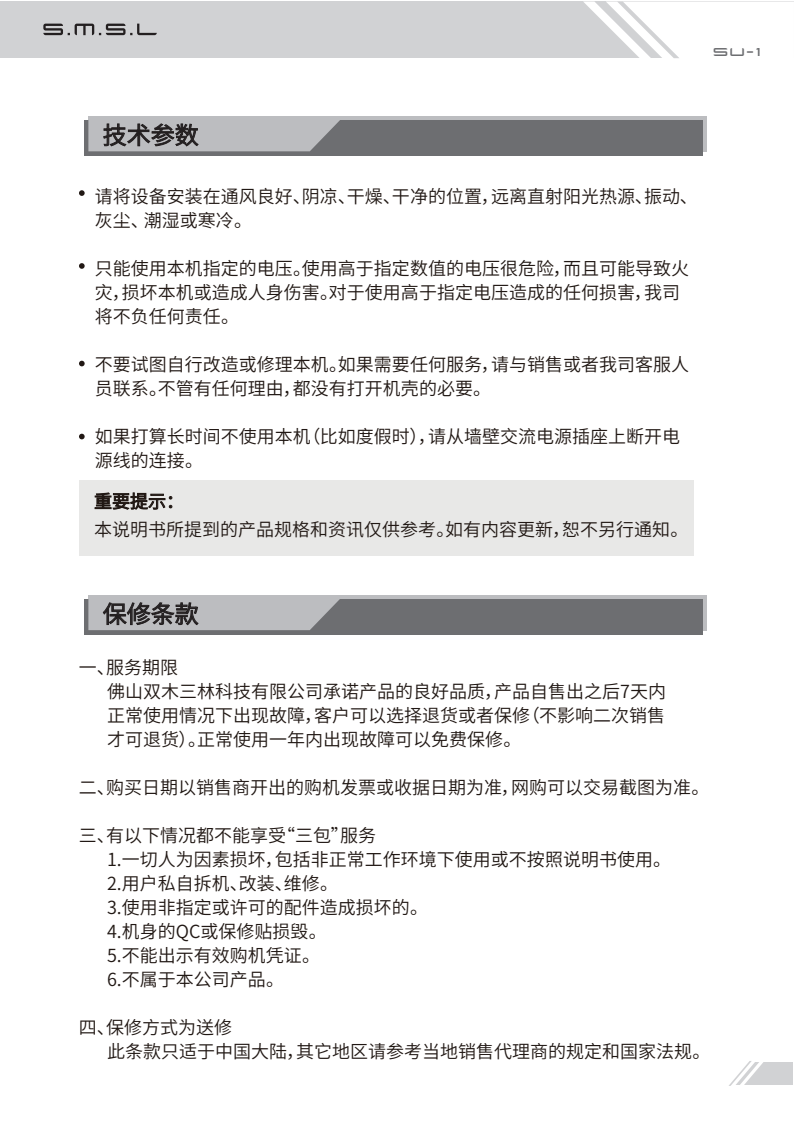
<style>
.page{position:relative;width:794px;height:1134px;background:#fff}
.page>*{position:absolute;margin:0;border:0;box-sizing:border-box;transform-origin:0 0}
.t1{font:24px "Source Han Sans CN";color:#231f20}
.t2{font:18px/24px "Source Han Sans CN";color:#211814}
.t3{font:16px "Xenotron";color:#6d6e71}
</style>
<div class="page">
<div style="left:0;top:1px;width:794px;height:57px;background:#d1d2d4"></div>
<svg style="left:583px;top:1px;width:211px;height:57px"></svg>
<svg style="left:43px;top:24px;width:114px;height:11px"></svg>
<div style="left:691px;top:1062px;width:102px;height:23px;background:#d1d2d4"></div>
<svg style="left:691px;top:1061px;width:72px;height:25px"></svg>
<div style="left:79px;top:480px;width:614px;height:76px;background:#e8e8e7"></div>
<svg style="left:79px;top:190px;width:6px;height:6px"></svg>
<svg style="left:79px;top:263px;width:6px;height:6px"></svg>
<svg style="left:79px;top:361px;width:6px;height:5px"></svg>
<svg style="left:79px;top:434px;width:6px;height:5px"></svg>
<svg style="left:95px;top:492px;width:77px;height:18px"></svg>
<svg style="left:344px;top:116px;width:362px;height:35px;background:#acadb0"></svg>
<div style="left:84px;top:121px;width:618px;height:35px;background:#6d6e71"></div>
<svg style="left:88px;top:116px;width:256px;height:35px;background:#a8a9ab"></svg>
<div style="left:88px;top:595px;width:618px;height:35px;background:#bcbdc0"></div>
<div style="left:84px;top:599px;width:618px;height:36px;background:#6d6e71"></div>
<svg style="left:88px;top:599px;width:252px;height:31px;background:#a5a5a8"></svg>
<p class="t3" style="left:714px;top:47px;width:49px">SU-1</p>
<h1 class="t1" style="left:103px;top:122px;width:97px">技术参数</h1>
<p class="t2" style="left:95px;top:185px;width:604px">请将设备安装在通风良好、阴凉、干燥、干净的位置，远离直射阳光热源、振动、灰尘、潮湿或寒冷。</p>
<p class="t2" style="left:95px;top:257px;width:596px">只能使用本机指定的电压。使用高于指定数值的电压很危险，而且可能导致火灾，损坏本机或造成人身伤害。对于使用高于指定电压造成的任何损害，我司将不负任何责任。</p>
<p class="t2" style="left:95px;top:353px;width:596px">不要试图自行改造或修理本机。如果需要任何服务，请与销售或者我司客服人员联系。不管有任何理由，都没有打开机壳的必要。</p>
<p class="t2" style="left:95px;top:424px;width:587px">如果打算长时间不使用本机（比如度假时），请从墙壁交流电源插座上断开电源线的连接。</p>
<p class="t2" style="left:94px;top:488px;width:596px;line-height:28px">重要提示：<br>本说明书所提到的产品规格和资讯仅供参考。如有内容更新，恕不另行通知。</p>
<h1 class="t1" style="left:103px;top:600px;width:97px">保修条款</h1>
<p class="t2" style="left:107px;top:656px;width:560px;text-indent:-28px">一、服务期限<br>佛山双木三林科技有限公司承诺产品的良好品质，产品自售出之后7天内正常使用情况下出现故障，客户可以选择退货或者保修（不影响二次销售才可退货）。正常使用一年内出现故障可以免费保修。</p>
<p class="t2" style="left:79px;top:776px;width:632px">二、购买日期以销售商开出的购机发票或收据日期为准，网购可以交易截图为准。</p>
<p class="t2" style="left:107px;top:824px;width:565px;text-indent:-28px">三、有以下情况都不能享受“三包”服务<br>1.一切人为因素损坏，包括非正常工作环境下使用或不按照说明书使用。<br>2.用户私自拆机、改装、维修。<br>3.使用非指定或许可的配件造成损坏的。<br>4.机身的QC或保修贴损毁。<br>5.不能出示有效购机凭证。<br>6.不属于本公司产品。</p>
<p class="t2" style="left:107px;top:1015px;width:605px;text-indent:-28px">四、保修方式为送修<br>此条款只适于中国大陆，其它地区请参考当地销售代理商的规定和国家法规。</p>
</div>
